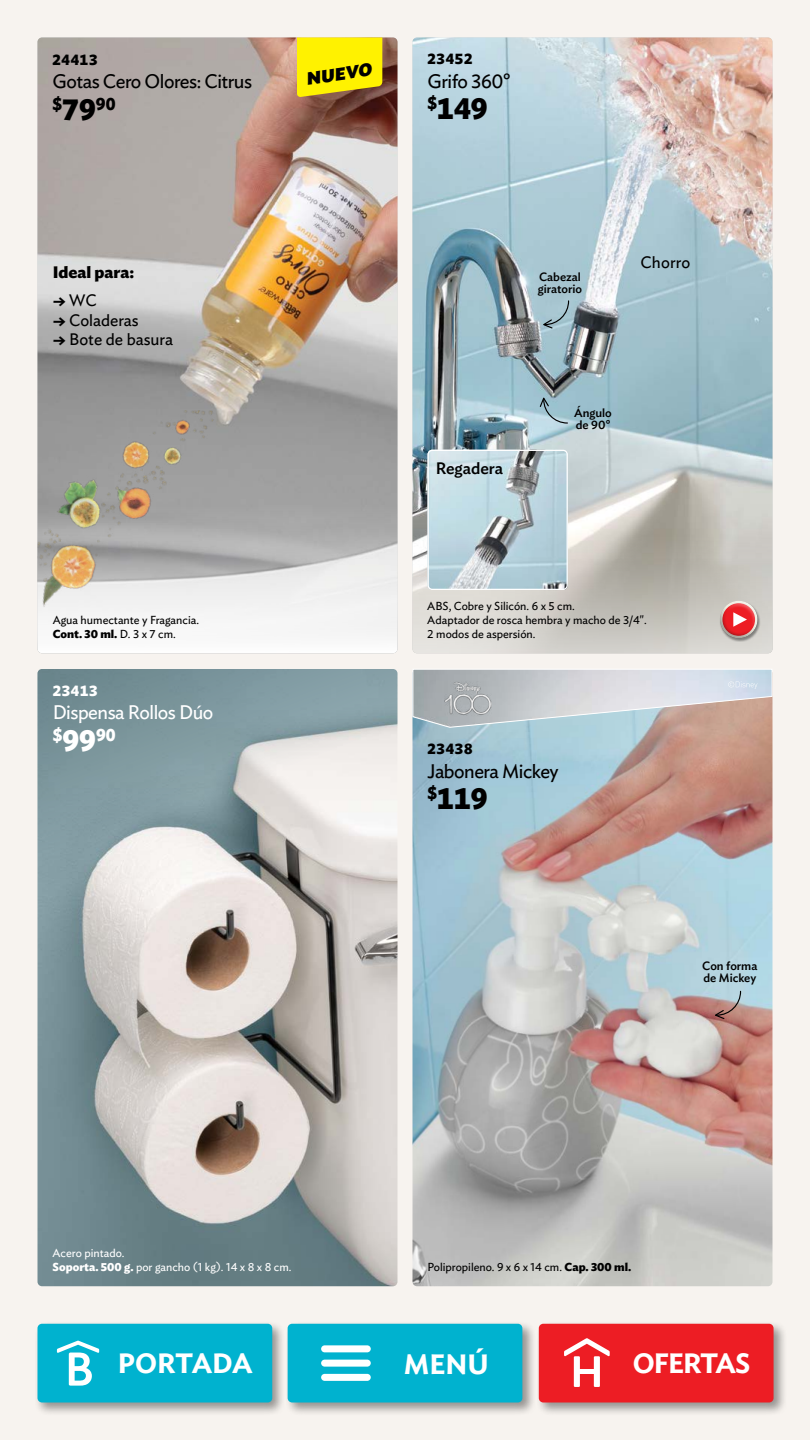
<style>
.page{position:relative;width:810px;height:1440px;background:#f7f3ef}
.page>*{position:absolute;margin:0;border:0;box-sizing:border-box;transform-origin:0 0}
.t1{font:700 30px "Ideal Sans";color:#000}
.t2{font:600 27.75px "Ideal Sans";letter-spacing:-.03em;color:#fff}
.t3{font:600 27.75px "Ideal Sans";letter-spacing:-.01em;color:#fff}
.t4{font:700 22.88px "Ideal Sans";color:#000}
.t5{font:19.5px "Ideal Sans";letter-spacing:-.025em;color:#000}
.t6{font:19.5px "Ideal Sans";letter-spacing:-.025em;color:#fff}
.t7{font:700 17.48px "Ideal Sans";color:#000}
.t8{font:700 17.48px "Ideal Sans";color:#fff}
.t9{font:16.5px "Ideal Sans";color:#000}
.t10{font:700 16.5px "Ideal Sans";color:#000}
.t11{font:500 16.5px "Ideal Sans";color:#000}
.t12{font:700 15px "Ideal Sans";color:#000}
.t13{font:700 15px "Ideal Sans";color:#fff}
.t14{font:500 12px/12px "Ideal Sans";color:#000}
.t15{font:11.55px/14px "Ideal Sans";color:#000}
.t16{font:11.55px/14px "Ideal Sans";color:#fff}
.s1{font-size:30px}
.s2{font-weight:700}
</style>
<div class="page">
<img style="left:412px;top:728px;width:360px;height:558px">
<img style="left:37px;top:38px;width:361px;height:615px">
<img style="left:412px;top:38px;width:360px;height:615px">
<svg style="left:413px;top:510px;width:360px;height:143px;background:#cac7c0"></svg>
<svg style="left:38px;top:504px;width:360px;height:149px"></svg>
<img style="left:38px;top:410px;width:179px;height:198px">
<img style="left:38px;top:669px;width:360px;height:617px">
<svg style="left:38px;top:669px;width:360px;height:210px"></svg>
<img style="left:428px;top:450px;width:140px;height:140px">
<div style="left:428px;top:450px;width:140px;height:140px;border:1px solid #fff;border-radius:4px"></div>
<svg style="left:539px;top:396px;width:30px;height:28px"></svg>
<svg style="left:541px;top:300px;width:29px;height:29px"></svg>
<svg style="left:713px;top:990px;width:29px;height:30px"></svg>
<div style="left:536px;top:1321px;width:251px;height:95px;background:#000;opacity:.4"></div>
<div style="left:539px;top:1324px;width:235px;height:78px;background:#ed1d24;border-radius:4px"></div>
<div style="left:574px;top:1356px;width:6px;height:31px;background:#fff"></div>
<div style="left:594px;top:1356px;width:6px;height:31px;background:#fff"></div>
<hr style="left:577px;top:1369px;width:18px;height:4px;background:#fff">
<svg style="left:564px;top:1338px;width:46px;height:18px"></svg>
<div style="left:34px;top:1321px;width:252px;height:95px;background:#000;opacity:.4"></div>
<div style="left:38px;top:1324px;width:234px;height:78px;background:#00b2cf;border-radius:4px"></div>
<svg style="left:57px;top:1341px;width:42px;height:45px"></svg>
<div style="left:285px;top:1321px;width:251px;height:95px;background:#000;opacity:.4"></div>
<div style="left:288px;top:1324px;width:234px;height:78px;background:#00b2cf;border-radius:4px"></div>
<div style="left:321px;top:1360px;width:50px;height:7px;background:#fff;border-radius:4px"></div>
<div style="left:321px;top:1345px;width:50px;height:7px;background:#fff;border-radius:4px"></div>
<div style="left:321px;top:1374px;width:50px;height:7px;background:#fff;border-radius:4px"></div>
<svg style="left:297px;top:37px;width:85px;height:60px;background:#f2e207"></svg>
<svg style="left:412px;top:669px;width:361px;height:59px;background:#c5c7ca"></svg>
<div style="left:720px;top:600px;width:41px;height:42px;background:#d9d7d1"></div>
<div style="left:719px;top:595px;width:45px;height:39px;background:#fff;opacity:.4"></div>
<div style="left:714px;top:605px;width:45px;height:38px;background:#000;opacity:.3"></div>
<p class="t12" style="left:52px;top:48px;width:46px">24413</p>
<h3 class="t5" style="left:52px;top:67px;width:201px">Gotas Cero Olores: Citrus</h3>
<h3 class="t7" style="left:52px;top:90px;width:64px">$<span class="s1">79</span>90</h3>
<h3 class="t10" style="left:53px;top:259px;width:83px">Ideal para:</h3>
<h3 class="t9" style="left:53px;top:288px;width:45px"><span class="s2">•</span> WC</h3>
<h3 class="t9" style="left:53px;top:307px;width:88px"><span class="s2">•</span> Coladeras</h3>
<h3 class="t9" style="left:53px;top:327px;width:122px"><span class="s2">•</span> Bote de basura</h3>
<p class="t15" style="left:53px;top:612px;width:148px">Agua humectante y Fragancia.<br><span class="s2">Cont. 30 ml.</span> D. 3 x 7 cm.</p>
<p class="t13" style="left:53px;top:679px;width:46px">23413</p>
<h3 class="t6" style="left:53px;top:698px;width:162px">Dispensa Rollos Dúo</h3>
<h3 class="t8" style="left:53px;top:721px;width:64px">$<span class="s1">99</span>90</h3>
<h3 class="t4" style="left:303px;top:59px;width:68px;rotate:-8deg">nuevo</h3>
<p class="t12" style="left:428px;top:47px;width:46px">23452</p>
<h3 class="t5" style="left:428px;top:66px;width:84px">Grifo 360°</h3>
<h1 class="t1" style="left:428px;top:85px;width:62px"><sup>$</sup>149</h1>
<p class="t14" style="left:538px;top:270px;width:46px">Cabezal giratorio</p>
<h3 class="t9" style="left:641px;top:249px;width:51px">Chorro</h3>
<h3 class="t11" style="left:436px;top:455px;width:69px">Regadera</h3>
<p class="t14" style="left:574px;top:406px;width:39px">Ángulo de 90°</p>
<p class="t15" style="left:427px;top:598px;width:221px">ABS, Cobre y Silicón. 6 x 5 cm.<br>Adaptador de rosca hembra y macho de 3/4".<br>2 modos de aspersión.</p>
<p class="t12" style="left:428px;top:737px;width:46px">23438</p>
<h3 class="t5" style="left:428px;top:756px;width:133px">Jabonera Mickey</h3>
<h1 class="t1" style="left:428px;top:775px;width:62px"><sup>$</sup>119</h1>
<p class="t14" style="left:702px;top:959px;width:57px">Con forma de Mickey</p>
<p class="t16" style="left:53px;top:1245px;width:240px">Acero pintado.<br><span class="s2">Soporta. 500 g.</span> por gancho (1 kg). 14 x 8 x 8 cm.</p>
<p class="t15" style="left:427px;top:1260px;width:205px">Polipropileno. 9 x 6 x 14 cm. <span class="s2">Cap. 300 ml.</span></p>
<h2 class="t3" style="left:118px;top:1342px;width:136px">PORTADA</h2>
<h2 class="t2" style="left:404px;top:1342px;width:86px">MENÚ</h2>
<h2 class="t2" style="left:633px;top:1342px;width:119px">OFERTAS</h2>
</div>
